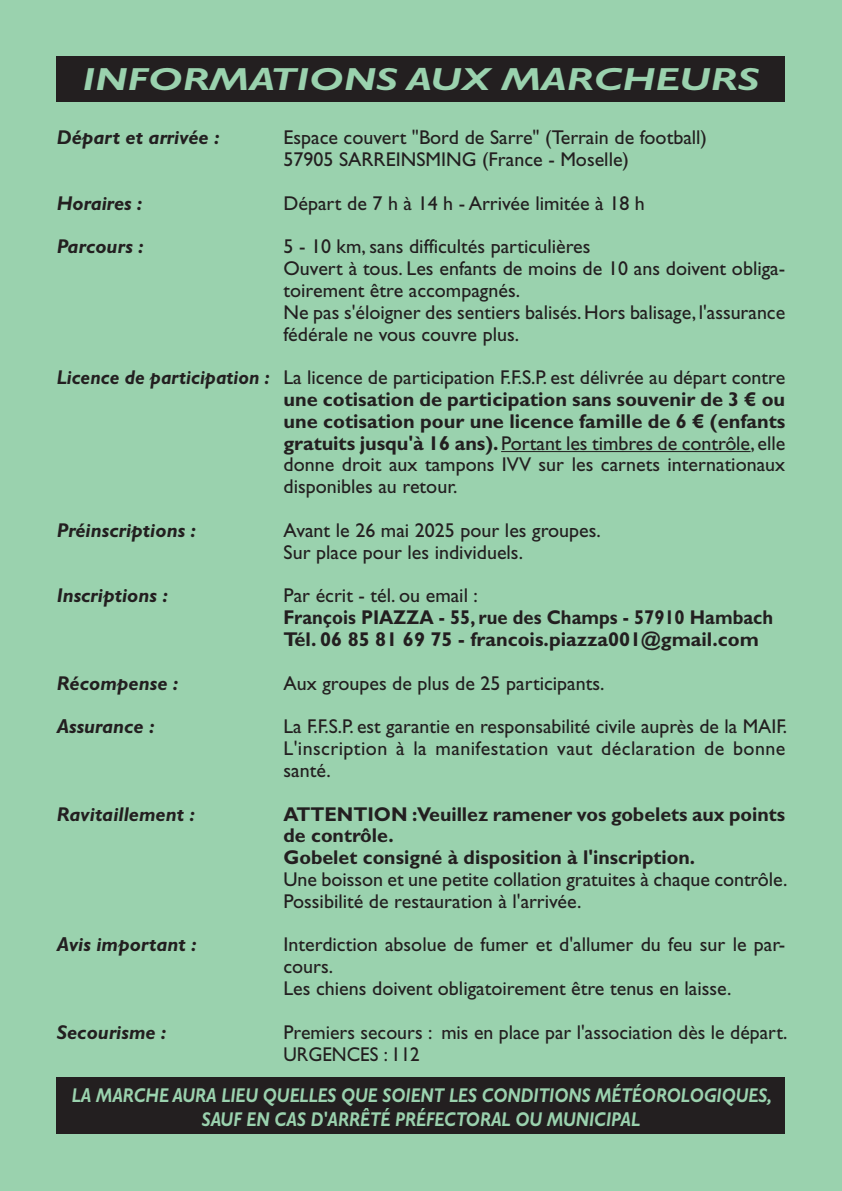
<style>
.page{position:relative;width:842px;height:1191px;background:#9ad2ae}
.page>*{position:absolute;margin:0;border:0;box-sizing:border-box;transform-origin:0 0}
.t1{font:italic 700 32px "Gill Sans Std";color:#9ad2ae;scale:1.3 1}
.t2{font:20px/21.8px "Gill Sans Std";color:#231f20}
.t3{font:italic 700 20px "Gill Sans Std";color:#231f20}
.t4{font:italic 700 20px/24px "Gill Sans Std";color:#9ad2ae;text-align:center;scale:.85 1}
.t5{font:700 20px/21.8px "Gill Sans Std";color:#231f20}
.t6{font:700 20px/21.8px "Gill Sans Std";color:#231f20;scale:.92 1}
.s1{font-weight:700;font-style:italic}
.s2{font-weight:700}
</style>
<div class="page">
<div style="left:57px;top:57px;width:728px;height:45px;background:#231f20"></div>
<div style="left:57px;top:1077px;width:728px;height:57px;background:#231f20"></div>
<hr style="left:501px;top:451px;width:250px;height:1px;background:#231f20">
<h1 class="t1" style="left:83px;top:61px;width:522px">INFORMATIONS AUX MARCHEURS</h1>
<p class="t3" style="left:57px;top:126px;width:164px">Départ et arrivée :</p>
<p class="t2" style="left:283px;top:127px;width:425px">Espace couvert "Bord de Sarre" (Terrain de football)<br>57905 SARREINSMING (France - Moselle)</p>
<p class="t3" style="left:57px;top:191px;width:87px">Horaires :</p>
<p class="t2" style="left:283px;top:192px;width:363px">Départ de 7 h à 14 h - Arrivée limitée à 18 h</p>
<p class="t3" style="left:57px;top:235px;width:88px">Parcours :</p>
<p class="t2" style="left:283px;top:236px;width:503px">5 - 10 km, sans difficultés particulières<br>Ouvert à tous. Les enfants de moins de 10 ans doivent obliga&shy;toirement être accompagnés.<br>Ne pas s'éloigner des sentiers balisés. Hors balisage, l'assurance fédérale ne vous couvre plus.</p>
<p class="t2" style="left:283px;top:366px;width:503px;text-align:justify;text-indent:-227px"><span class="s1">Licence de participation :</span> La licence de participation F.F.S.P. est délivrée au départ contre <span class="s2">une cotisation de participation sans souvenir de 3 € ou une cotisation pour une licence famille de 6 € (enfants gratuits jusqu'à 16 ans).</span> Portant les timbres de contrôle, elle donne droit aux tampons IVV sur les carnets internationaux disponibles au retour.</p>
<p class="t3" style="left:57px;top:518px;width:141px">Préinscriptions :</p>
<p class="t2" style="left:283px;top:519px;width:319px">Avant le 26 mai 2025 pour les groupes.<br>Sur place pour les individuels.</p>
<p class="t3" style="left:57px;top:584px;width:113px">Inscriptions :</p>
<p class="t2" style="left:283px;top:585px;width:196px">Par écrit - tél. ou email :</p>
<p class="t6" style="left:283px;top:606px;width:534px">François PIAZZA - 55, rue des Champs - 57910 Hambach<br>Tél. 06 85 81 69 75 - francois.piazza001@gmail.com</p>
<p class="t3" style="left:57px;top:671px;width:123px">Récompense :</p>
<p class="t2" style="left:283px;top:672px;width:322px">Aux groupes de plus de 25 participants.</p>
<p class="t3" style="left:57px;top:715px;width:99px">Assurance :</p>
<p class="t2" style="left:283px;top:715px;width:505px;text-align:justify">La F.F.S.P. est garantie en responsabilité civile auprès de la MAIF.<br>L'inscription à la manifestation vaut déclaration de bonne santé.</p>
<p class="t3" style="left:57px;top:802px;width:140px">Ravitaillement :</p>
<p class="t5" style="left:283px;top:803px;width:503px">ATTENTION :Veuillez ramener vos gobelets aux points de contrôle.<br>Gobelet consigné à disposition à l'inscription.</p>
<p class="t2" style="left:283px;top:868px;width:505px">Une boisson et une petite collation gratuites à chaque contrôle.<br>Possibilité de restauration à l'arrivée.</p>
<p class="t3" style="left:57px;top:933px;width:141px">Avis important :</p>
<p class="t2" style="left:283px;top:934px;width:503px">Interdiction absolue de fumer et d'allumer du feu sur le par&shy;cours.<br>Les chiens doivent obligatoirement être tenus en laisse.</p>
<p class="t3" style="left:57px;top:1020px;width:111px">Secourisme :</p>
<p class="t2" style="left:283px;top:1021px;width:505px">Premiers secours : mis en place par l'association dès le départ.<br>URGENCES : 112</p>
<p class="t4" style="left:72px;top:1083px;width:825px">LA MARCHE AURA LIEU QUELLES QUE SOIENT LES CONDITIONS MÉTÉOROLOGIQUES,<br>SAUF EN CAS D'ARRÊTÉ PRÉFECTORAL OU MUNICIPAL</p>
</div>
